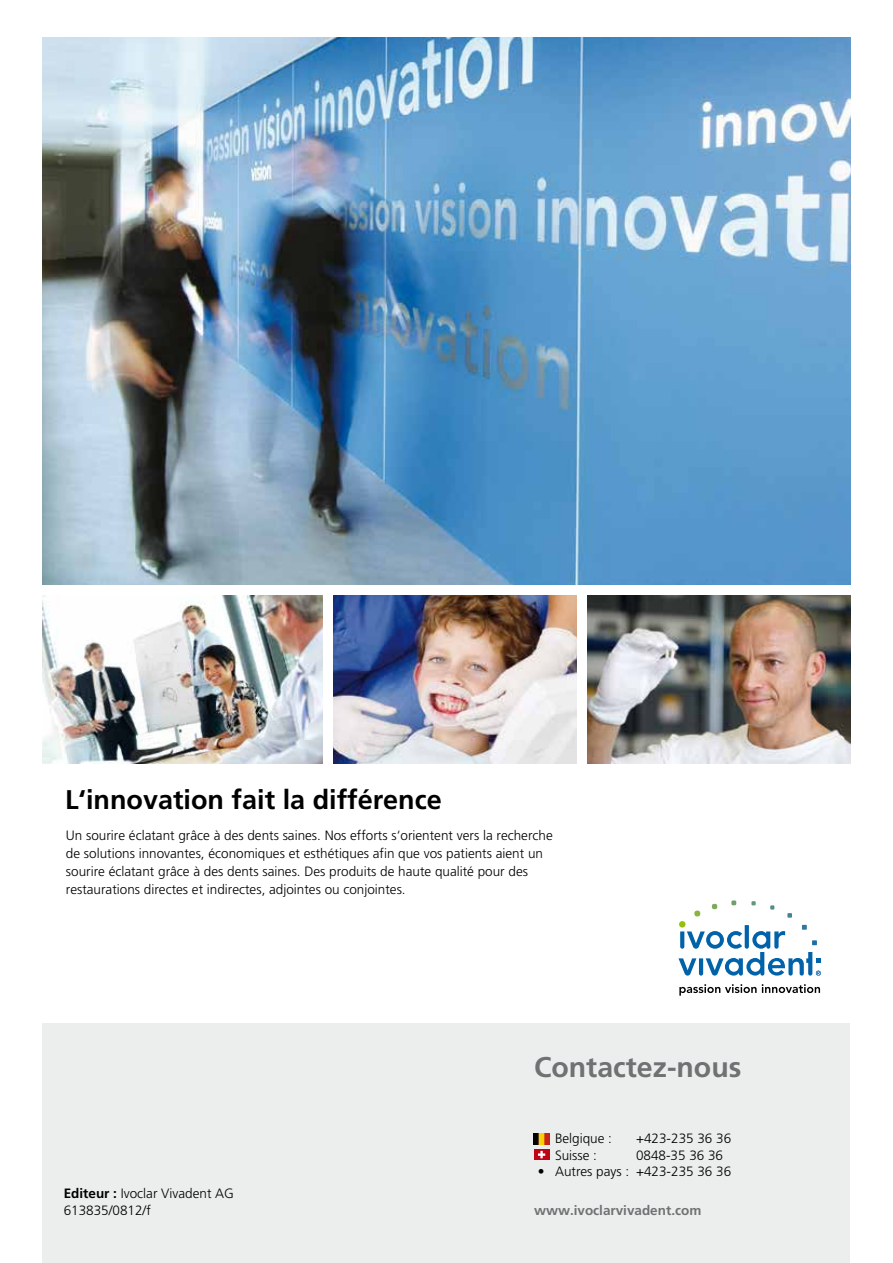
<style>
.page{position:relative;width:893px;height:1263px;background:#fff}
.page>*{position:absolute;margin:0;border:0;box-sizing:border-box;transform-origin:0 0}
.t1{font:700 28.5px "Frutiger";color:#707172}
.t2{font:700 27px "Frutiger";color:#000}
.t3{font:300 13.5px/18px "Frutiger";color:#000}
.t4{font:700 13.5px "Frutiger";color:#707172}
.s1{font-weight:700}
</style>
<div class="page">
<svg style="left:678px;top:900px;width:143px;height:75px"></svg>
<svg style="left:679px;top:984px;width:141px;height:12px"></svg>
<img style="left:42px;top:37px;width:809px;height:548px">
<img style="left:334px;top:595px;width:243px;height:168px">
<img style="left:43px;top:595px;width:280px;height:168px">
<img style="left:587px;top:595px;width:264px;height:168px">
<div style="left:43px;top:1023px;width:807px;height:240px;background:#eceded"></div>
<img style="left:534px;top:1133px;width:15px;height:11px">
<div style="left:534px;top:1149px;width:15px;height:11px;background:#c00418"></div>
<svg style="left:538px;top:1151px;width:7px;height:7px"></svg>
<h2 class="t2" style="left:65px;top:784px;width:378px">L‘innovation fait la différence</h2>
<p class="t3" style="left:66px;top:827px;width:488px">Un sourire éclatant grâce à des dents saines. Nos efforts s‘orientent vers la recherche de solutions innovantes, économiques et esthétiques afin que vos patients aient un sourire éclatant grâce à des dents saines. Des produits de haute qualité pour des restaurations directes et indirectes, adjointes ou conjointes.</p>
<p class="t3" style="left:64px;top:1186px;width:172px;line-height:16.5px"><span class="s1">Editeur :</span> Ivoclar Vivadent AG<br>613835/0812/f</p>
<h1 class="t1" style="left:534px;top:1050px;width:209px">Contactez-nous</h1>
<p class="t3" style="left:555px;top:1129px;width:59px">Belgique :</p>
<p class="t3" style="left:636px;top:1129px;width:97px">+423-235 36 36</p>
<p class="t3" style="left:555px;top:1146px;width:44px">Suisse :</p>
<p class="t3" style="left:636px;top:1146px;width:89px">0848-35 36 36</p>
<p class="t3" style="left:538px;top:1162px;width:195px">• Autres pays : +423-235 36 36</p>
<p class="t4" style="left:534px;top:1202px;width:169px">www.ivoclarvivadent.com</p>
</div>
